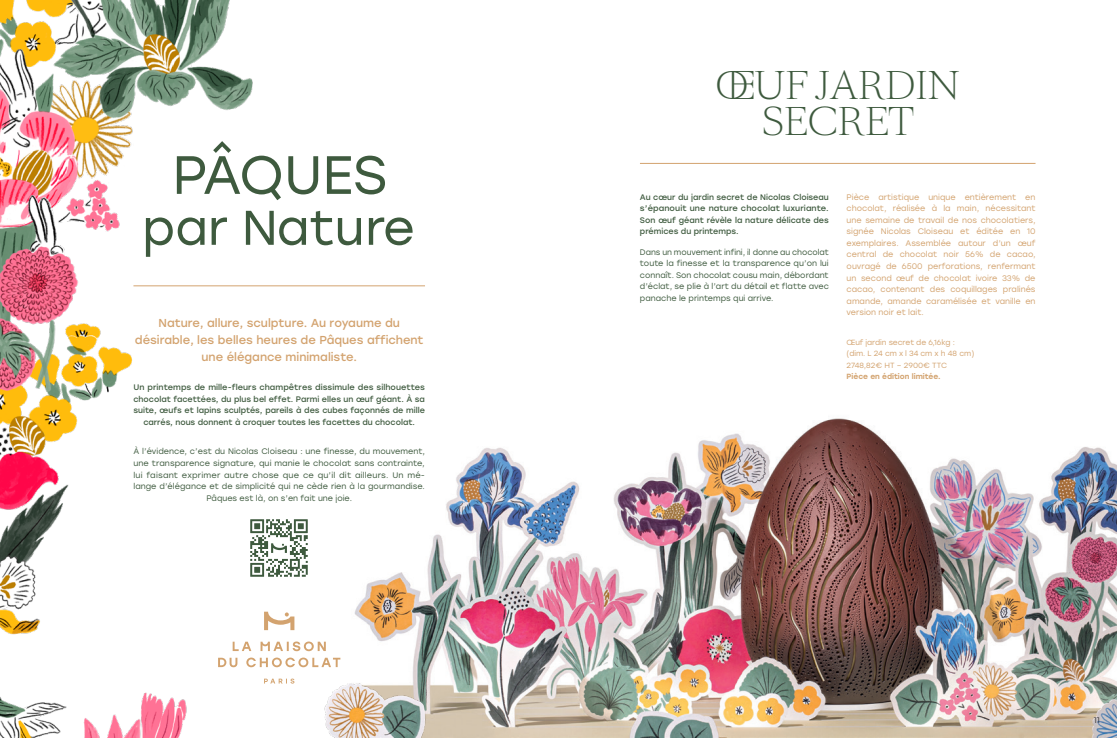
<style>
.page{position:relative;width:1117px;height:738px;background:#fff}
.page>*{position:absolute;margin:0;border:0;box-sizing:border-box;transform-origin:0 0}
.t1{font:300 35.6px/35.6px "Sang Bleu BP";color:#3e5a3e;text-align:center}
.t2{font:11.5px/16.9px "Stolzl";color:#d3a36f;text-align:center}
.t3{font:8px/11.6px "Stolzl";color:#3e5a3e;text-align:center}
.t4{font:8px/11.6px "Stolzl";color:#d3a36f;text-align:justify}
.t5{font:8px/11.6px "Stolzl";color:#3e5a3e;text-align:center}
.t6{font:8px "Montserrat";color:#231f20}
.t7{font:7.5px/11.6px "Stolzl";letter-spacing:-.01em;color:#d3a36f}
.t8{font:500 7.5px "Stolzl";color:#d3a36f}
</style>
<div class="page">
<img style="left:351px;top:194px;width:766px;height:543px">
<img style="left:0;top:0;width:279px;height:737px">
<svg style="left:218px;top:611px;width:122px;height:72px"></svg>
<hr style="left:133px;top:285px;width:292px;height:1px;background:#d3a36f">
<svg style="left:177px;top:141px;width:104px;height:59px"></svg>
<svg style="left:288px;top:156px;width:30px;height:38px"></svg>
<svg style="left:327px;top:155px;width:58px;height:39px"></svg>
<svg style="left:146px;top:217px;width:59px;height:39px"></svg>
<svg style="left:212px;top:217px;width:15px;height:27px"></svg>
<svg style="left:246px;top:210px;width:115px;height:35px"></svg>
<svg style="left:369px;top:217px;width:44px;height:28px"></svg>
<img style="left:245px;top:512px;width:63px;height:70px">
<hr style="left:640px;top:163px;width:395px;height:1px;background:#d3a36f">
<img style="left:312px;top:675px;width:126px;height:62px">
<p class="t2" style="left:135px;top:314px;width:290px">Nature, allure, sculpture. Au royaume du désirable, les belles heures de Pâques affichent une élégance minimaliste.</p>
<p class="t5" style="left:133px;top:381px;width:293px">Un printemps de mille-fleurs champêtres dissimule des silhouettes chocolat facettées, du plus bel effet. Parmi elles un œuf géant. À sa suite, œufs et lapins sculptés, pareils à des cubes façonnés de mille carrés, nous donnent à croquer toutes les facettes du chocolat.</p>
<p class="t3" style="left:133px;top:445px;width:293px">À l’évidence, c’est du Nicolas Cloiseau : une finesse, du mouvement, une transparence signature, qui manie le chocolat sans contrainte, lui faisant exprimer autre chose que ce qu’il dit ailleurs. Un mé&shy;lange d’élégance et de simplicité qui ne cède rien à la gourmandise.<br>Pâques est là, on s’en fait une joie.</p>
<p class="t1" style="left:716px;top:67px;width:245px">ŒUF JARDIN<br>SECRET</p>
<p class="t5" style="left:640px;top:190px;width:190px;text-align:justify">Au cœur du jardin secret de Nicolas Cloiseau s’épanouit une nature chocolat luxuriante.<br>Son œuf géant révèle la nature délicate des prémices du printemps.</p>
<p class="t3" style="left:640px;top:245px;width:190px;text-align:justify">Dans un mouvement infini, il donne au chocolat toute la finesse et la transparence qu’on lui connaît. Son chocolat cousu main, débordant d’éclat, se plie à l’art du détail et flatte avec panache le printemps qui arrive.</p>
<p class="t4" style="left:847px;top:190px;width:190px">Pièce artistique unique entièrement en chocolat, réalisée à la main, nécessitant une semaine de travail de nos chocolatiers, signée Nicolas Cloiseau et éditée en 10 exemplaires. Assemblée autour d’un œuf central de chocolat noir 56% de cacao, ouvragé de 6500 perforations, renfermant un second œuf de chocolat ivoire 33% de cacao, contenant des coquillages pralinés amande, amande caramélisée et vanille en version noir et lait.</p>
<p class="t7" style="left:847px;top:335px;width:129px">Œuf jardin secret de 6,16kg : (dim. L 24 cm x l 34 cm x h 48 cm)<br>2748,82€ HT – 2900€ TTC</p>
<p class="t8" style="left:847px;top:371px;width:96px">Pièce en édition limitée.</p>
<p class="t6" style="left:1094px;top:714px;width:7px">11</p>
</div>
